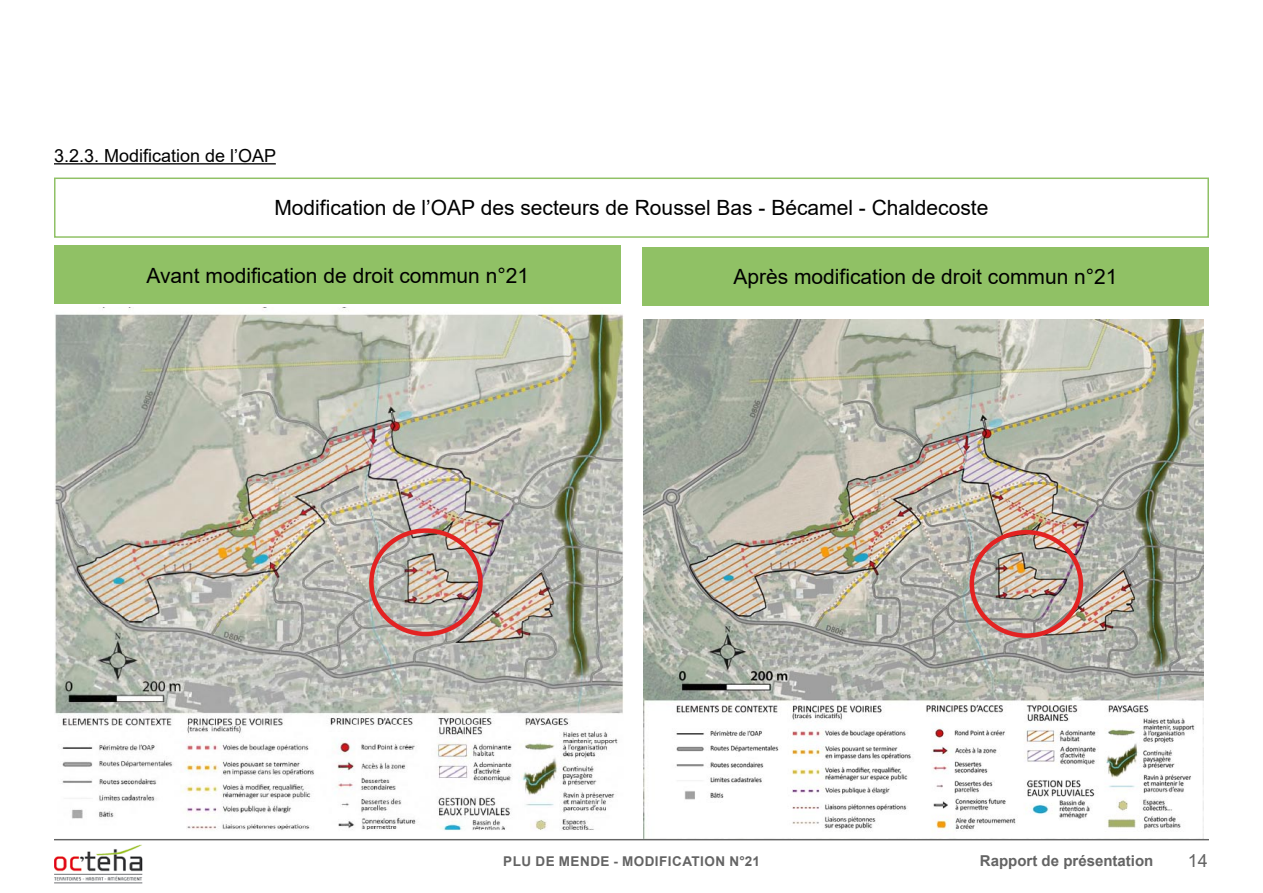
<style>
.page{position:relative;width:1263px;height:893px;background:#fff}
.page>*{position:absolute;margin:0;border:0;box-sizing:border-box;transform-origin:0 0}
.t1{font:21px "Arial";color:#000}
.t2{font:18px "Arial";color:#000}
.t3{font:18px "Arial";color:#646464}
.t4{font:700 15px "Arial";color:#646464}
.t5{font:700 13.5px "Arial";color:#646464}
</style>
<div class="page">
<hr style="left:54px;top:839px;width:1155px;height:1px;background:#646464">
<img style="left:54px;top:844px;width:89px;height:40px">
<img style="left:55px;top:308px;width:569px;height:523px">
<img style="left:644px;top:319px;width:560px;height:520px">
<div style="left:369px;top:528px;width:114px;height:108px;border:4px solid #e32322;border-radius:50%"></div>
<div style="left:969px;top:530px;width:114px;height:108px;border:4px solid #e32322;border-radius:50%"></div>
<hr style="left:54px;top:163px;width:222px;height:1px;background:#000">
<div style="left:54px;top:178px;width:1155px;height:60px;border:2px solid #90c166"></div>
<div style="left:55px;top:246px;width:566px;height:58px;background:#90c165"></div>
<div style="left:642px;top:247px;width:567px;height:58px;background:#90c165"></div>
<p class="t2" style="left:54px;top:143px;width:224px">3.2.3. Modification de l’OAP</p>
<p class="t1" style="left:274px;top:193px;width:715px">Modification de l’OAP des secteurs de Roussel Bas - Bécamel - Chaldecoste</p>
<p class="t1" style="left:146px;top:261px;width:384px">Avant modification de droit commun n°21</p>
<p class="t1" style="left:733px;top:262px;width:386px">Après modification de droit commun n°21</p>
<p class="t5" style="left:503px;top:851px;width:67px">PLU DE MENDE</p>
<p class="t5" style="left:614px;top:851px;width:18px">- MODIFICATION</p>
<p class="t5" style="left:729px;top:851px;width:32px">N°21</p>
<p class="t4" style="left:980px;top:850px;width:175px">RAPPORT DE PRÉSENTATION</p>
<p class="t3" style="left:1188px;top:849px;width:20px">14</p>
</div>
